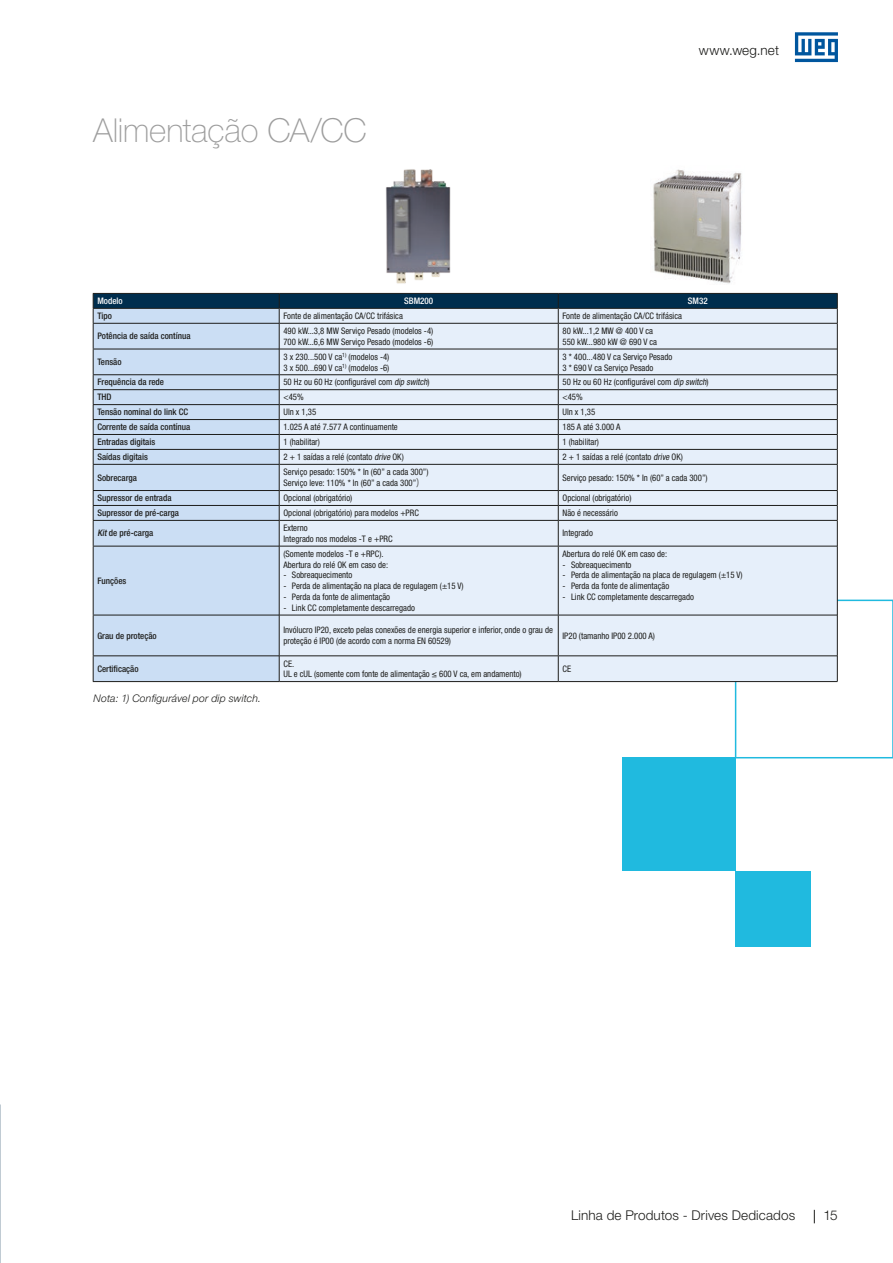
<style>
.page{position:relative;width:893px;height:1263px;background:#fff}
.page>*{position:absolute;margin:0;border:0;box-sizing:border-box;transform-origin:0 0}
.t1{font:100 33px "Helvetica Neue LT Pro";letter-spacing:-.01em;color:#9d9d9d}
.t2{font:300 13.5px "Helvetica Neue LT Pro";letter-spacing:.01em;color:#1d1d1b}
.t3{font:italic 300 10.5px "Helvetica Neue LT Pro";letter-spacing:.015em;color:#1d1d1b}
.t4{font:condensed 9px/10.8px "Helvetica Neue LT Pro";color:#1d1d1b}
.t5{font:500 condensed 9px "Helvetica Neue LT Pro";color:#1d1d1b}
.t6{font:500 condensed 9px "Helvetica Neue LT Pro";color:#fff}
.s1{font-style:italic}
.s2{font-family:"Van Condensed Pro";font-stretch:normal;font-size:10.5px;color:#575756}
</style>
<div class="page">
<svg style="left:814px;top:1210px;width:1px;height:13px"></svg>
<svg style="left:795px;top:32px;width:43px;height:30px"></svg>
<div style="left:735px;top:600px;width:158px;height:158px;border:2px solid #20badf"></div>
<div style="left:622px;top:758px;width:114px;height:113px;background:#20badf"></div>
<div style="left:735px;top:871px;width:76px;height:76px;background:#20badf"></div>
<div style="left:94px;top:547px;width:185px;height:134px;background:#cbdef4"></div>
<div style="left:280px;top:547px;width:557px;height:134px;background:#e6effa"></div>
<hr style="left:93px;top:546px;width:186px;height:1px;background:#1d1d1b">
<hr style="left:93px;top:546px;width:1px;height:69px;background:#1d1d1b">
<hr style="left:93px;top:615px;width:186px;height:1px;background:#1d1d1b">
<hr style="left:93px;top:615px;width:1px;height:40px;background:#1d1d1b">
<hr style="left:93px;top:655px;width:186px;height:1px;background:#1d1d1b">
<svg style="left:93px;top:656px;width:1px;height:25px"></svg>
<hr style="left:93px;top:681px;width:186px;height:1px;background:#1d1d1b">
<svg style="left:93px;top:293px;width:745px;height:253px;background:#ccd9e7"></svg>
<hr style="left:279px;top:546px;width:1px;height:69px;background:#1d1d1b">
<hr style="left:558px;top:546px;width:1px;height:69px;background:#1d1d1b">
<hr style="left:837px;top:546px;width:1px;height:69px;background:#1d1d1b">
<hr style="left:279px;top:615px;width:1px;height:41px;background:#1d1d1b">
<hr style="left:558px;top:615px;width:1px;height:40px;background:#1d1d1b">
<hr style="left:837px;top:615px;width:1px;height:41px;background:#1d1d1b">
<svg style="left:279px;top:656px;width:1px;height:25px"></svg>
<svg style="left:558px;top:656px;width:1px;height:25px"></svg>
<svg style="left:837px;top:656px;width:1px;height:25px"></svg>
<hr style="left:279px;top:323px;width:279px;height:1px;background:#1d1d1b">
<hr style="left:558px;top:323px;width:279px;height:1px;background:#1d1d1b">
<hr style="left:279px;top:349px;width:279px;height:1px;background:#1d1d1b">
<hr style="left:558px;top:349px;width:279px;height:1px;background:#1d1d1b">
<hr style="left:279px;top:374px;width:279px;height:1px;background:#1d1d1b">
<hr style="left:558px;top:374px;width:279px;height:1px;background:#1d1d1b">
<hr style="left:279px;top:389px;width:279px;height:1px;background:#1d1d1b">
<hr style="left:558px;top:389px;width:279px;height:1px;background:#1d1d1b">
<hr style="left:279px;top:404px;width:279px;height:1px;background:#1d1d1b">
<hr style="left:558px;top:404px;width:279px;height:1px;background:#1d1d1b">
<hr style="left:279px;top:419px;width:279px;height:1px;background:#1d1d1b">
<hr style="left:558px;top:419px;width:279px;height:1px;background:#1d1d1b">
<hr style="left:279px;top:434px;width:279px;height:1px;background:#1d1d1b">
<hr style="left:558px;top:434px;width:279px;height:1px;background:#1d1d1b">
<hr style="left:279px;top:449px;width:279px;height:1px;background:#1d1d1b">
<hr style="left:558px;top:449px;width:279px;height:1px;background:#1d1d1b">
<hr style="left:279px;top:464px;width:279px;height:1px;background:#1d1d1b">
<hr style="left:558px;top:464px;width:279px;height:1px;background:#1d1d1b">
<hr style="left:279px;top:490px;width:279px;height:1px;background:#1d1d1b">
<hr style="left:558px;top:490px;width:279px;height:1px;background:#1d1d1b">
<hr style="left:279px;top:505px;width:279px;height:1px;background:#1d1d1b">
<hr style="left:558px;top:505px;width:279px;height:1px;background:#1d1d1b">
<hr style="left:279px;top:520px;width:279px;height:1px;background:#1d1d1b">
<hr style="left:558px;top:520px;width:279px;height:1px;background:#1d1d1b">
<hr style="left:279px;top:546px;width:279px;height:1px;background:#1d1d1b">
<hr style="left:558px;top:546px;width:279px;height:1px;background:#1d1d1b">
<hr style="left:279px;top:615px;width:279px;height:1px;background:#1d1d1b">
<hr style="left:558px;top:615px;width:279px;height:1px;background:#1d1d1b">
<hr style="left:279px;top:655px;width:279px;height:1px;background:#1d1d1b">
<hr style="left:558px;top:655px;width:279px;height:1px;background:#1d1d1b">
<hr style="left:279px;top:681px;width:279px;height:1px;background:#1d1d1b">
<hr style="left:558px;top:681px;width:279px;height:1px;background:#1d1d1b">
<img style="left:386px;top:169px;width:65px;height:115px">
<img style="left:653px;top:169px;width:89px;height:115px">
<h1 class="t1" style="left:93px;top:111px;width:275px">Alimentação CA/CC</h1>
<h2 class="t2" style="left:699px;top:42px;width:82px">www.weg.net</h2>
<p class="t6" style="left:97px;top:296px;width:27px">Modelo</p>
<p class="t6" style="left:404px;top:296px;width:30px">SBM200</p>
<p class="t6" style="left:688px;top:296px;width:21px">SM32</p>
<p class="t5" style="left:97px;top:310px;width:16px">Tipo</p>
<p class="t4" style="left:283px;top:310px;width:121px">Fonte de alimentação CA/CC trifásica</p>
<p class="t4" style="left:562px;top:310px;width:121px">Fonte de alimentação CA/CC trifásica</p>
<p class="t5" style="left:97px;top:331px;width:95px">Potência de saída contínua</p>
<p class="t4" style="left:283px;top:325px;width:151px">490 kW...3,8 MW Serviço Pesado (modelos -4)<br>700 kW...6,6 MW Serviço Pesado (modelos -6)</p>
<p class="t4" style="left:562px;top:325px;width:96px">80 kW...1,2 MW @ 400 V ca<br>550 kW...980 kW @ 690 V ca</p>
<p class="t5" style="left:97px;top:357px;width:26px">Tensão</p>
<p class="t4" style="left:283px;top:351px;width:107px">3 x 230...500 V ca<sup>1)</sup> (modelos -4)<br>3 x 500...690 V ca<sup>1)</sup> (modelos -6)</p>
<p class="t4" style="left:562px;top:351px;width:111px">3 * 400...480 V ca Serviço Pesado<br>3 * 690 V ca Serviço Pesado</p>
<p class="t5" style="left:97px;top:377px;width:68px">Frequência da rede</p>
<p class="t4" style="left:283px;top:377px;width:148px">50 Hz ou 60 Hz (configurável com <span class="s1">dip switch</span>)</p>
<p class="t4" style="left:562px;top:377px;width:148px">50 Hz ou 60 Hz (configurável com <span class="s1">dip switch</span>)</p>
<p class="t5" style="left:97px;top:392px;width:16px">THD</p>
<p class="t4" style="left:283px;top:392px;width:22px">&lt;45%</p>
<p class="t4" style="left:562px;top:392px;width:22px">&lt;45%</p>
<p class="t5" style="left:97px;top:407px;width:92px">Tensão nominal do link CC</p>
<p class="t4" style="left:283px;top:407px;width:34px">Uln x 1,35</p>
<p class="t4" style="left:562px;top:407px;width:34px">Uln x 1,35</p>
<p class="t5" style="left:97px;top:422px;width:94px">Corrente de saída contínua</p>
<p class="t4" style="left:283px;top:421px;width:116px">1.025 A até 7.577 A continuamente</p>
<p class="t4" style="left:562px;top:421px;width:59px">185 A até 3.000 A</p>
<p class="t5" style="left:97px;top:437px;width:59px">Entradas digitais</p>
<p class="t4" style="left:283px;top:436px;width:38px">1 (habilitar)</p>
<p class="t4" style="left:562px;top:436px;width:38px">1 (habilitar)</p>
<p class="t5" style="left:97px;top:451px;width:52px">Saídas digitais</p>
<p class="t4" style="left:283px;top:451px;width:122px">2 + 1 saídas a relé (contato <span class="s1">drive</span> OK)</p>
<p class="t4" style="left:562px;top:451px;width:122px">2 + 1 saídas a relé (contato <span class="s1">drive</span> OK)</p>
<p class="t5" style="left:97px;top:472px;width:41px">Sobrecarga</p>
<p class="t4" style="left:283px;top:466px;width:147px;line-height:11.2px">Serviço pesado: 150% * In (60” a cada 300”)<br>Serviço leve: 110% * In (60” a cada 300”<span class="s2">)</span></p>
<p class="t4" style="left:562px;top:472px;width:147px">Serviço pesado: 150% * In (60” a cada 300”)</p>
<p class="t5" style="left:97px;top:493px;width:76px">Supressor de entrada</p>
<p class="t4" style="left:283px;top:492px;width:70px">Opcional (obrigatório)</p>
<p class="t4" style="left:562px;top:492px;width:70px">Opcional (obrigatório)</p>
<p class="t5" style="left:97px;top:508px;width:83px">Supressor de pré-carga</p>
<p class="t4" style="left:283px;top:507px;width:137px">Opcional (obrigatório) para modelos +PRC</p>
<p class="t4" style="left:562px;top:507px;width:57px">Não é necessário</p>
<p class="t5" style="left:97px;top:528px;width:57px"><span class="s1">Kit</span>de pré-carga</p>
<p class="t4" style="left:283px;top:522px;width:111px">Externo<br>Integrado nos modelos -T e +PRC</p>
<p class="t4" style="left:562px;top:528px;width:32px">Integrado</p>
<p class="t5" style="left:97px;top:575px;width:30px">Funções</p>
<p class="t4" style="left:562px;top:548px;width:106px">Abertura do relé OK em caso de:</p>
<p class="t4" style="left:562px;top:559px;width:70px">- Sobreaquecimento</p>
<p class="t4" style="left:562px;top:570px;width:182px">- Perda de alimentação na placa de regulagem (±15 V)</p>
<p class="t4" style="left:562px;top:580px;width:108px">- Perda da fonte de alimentação</p>
<p class="t4" style="left:562px;top:591px;width:133px">- Link CC completamente descarregado</p>
<p class="t4" style="left:283px;top:548px;width:106px">(Somente modelos -T e +RPC).<br>Abertura do relé OK em caso de:</p>
<p class="t4" style="left:283px;top:570px;width:70px">- Sobreaquecimento</p>
<p class="t4" style="left:283px;top:580px;width:182px">- Perda de alimentação na placa de regulagem (±15 V)</p>
<p class="t4" style="left:283px;top:591px;width:108px">- Perda da fonte de alimentação</p>
<p class="t4" style="left:283px;top:602px;width:133px">- Link CC completamente descarregado</p>
<p class="t5" style="left:97px;top:630px;width:61px">Grau de proteção</p>
<p class="t4" style="left:283px;top:625px;width:271px">Invólucro IP20, exceto pelas conexões de energia superior e inferior, onde o grau de proteção é IP00 (de acordo com a norma EN 60529)</p>
<p class="t4" style="left:562px;top:630px;width:94px">IP20 (tamanho IP00 2.000 A)</p>
<p class="t5" style="left:97px;top:663px;width:43px">Certificação</p>
<p class="t4" style="left:283px;top:658px;width:240px">CE.<br>UL e cUL (somente com fonte de alimentação ≤ 600 V ca, em andamento)</p>
<p class="t4" style="left:562px;top:663px;width:10px">CE</p>
<p class="t3" style="left:94px;top:692px;width:169px">Nota: 1) Configurável por dip switch.</p>
<h2 class="t2" style="left:571px;top:1207px;width:226px">Linha de Produtos - Drives Dedicados</h2>
<h2 class="t2" style="left:823px;top:1207px;width:16px">15</h2>
</div>
